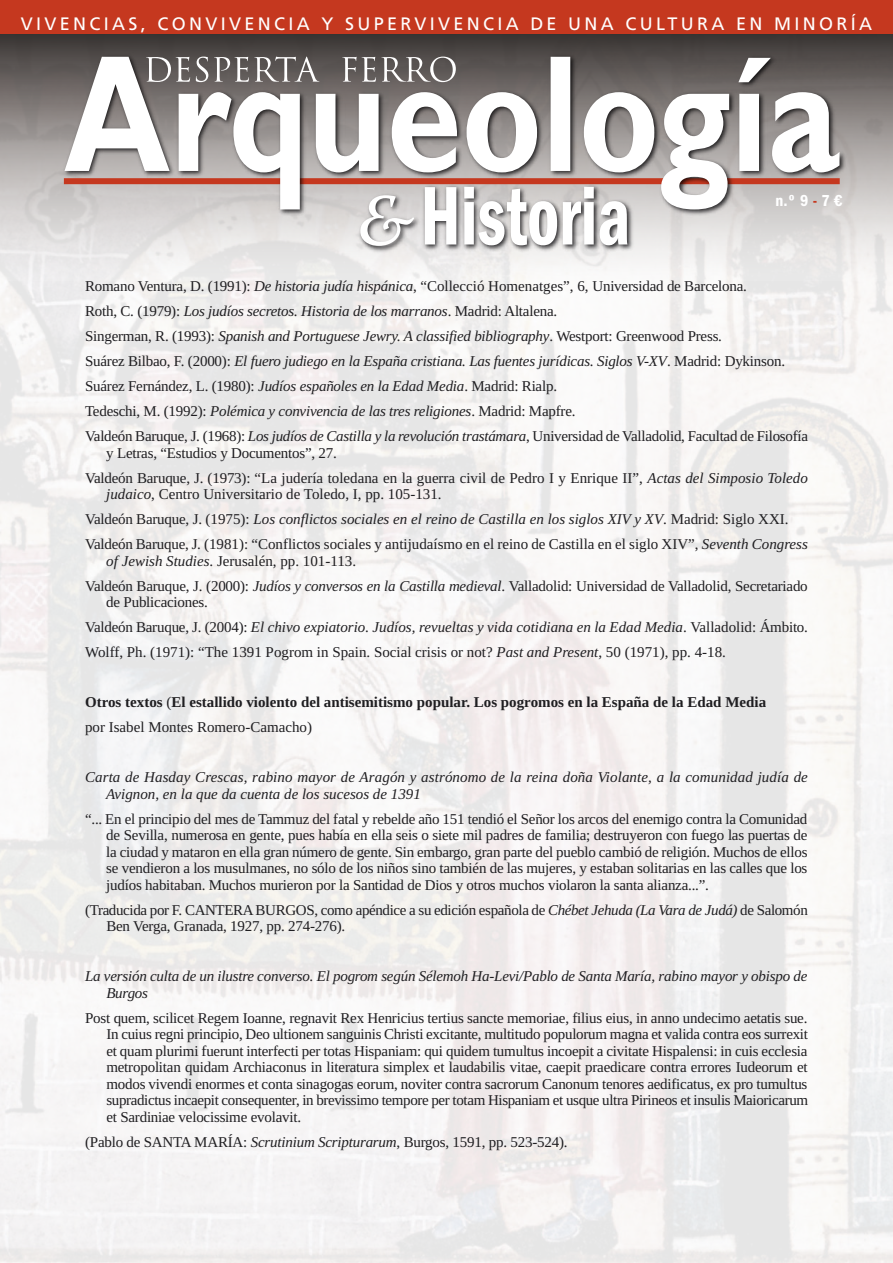
<style>
.page{position:relative;width:893px;height:1263px;background:#fff}
.page>*{position:absolute;margin:0;border:0;box-sizing:border-box;transform-origin:0 0}
.t1{font:18px "Frutiger LT Std";letter-spacing:.185em;color:#fff}
.t2{font:600 condensed 16.5px "Franklin Gothic LT";color:#fff}
.t3{font:15px/25px "Liberation Serif";letter-spacing:-.015em;color:#1f1e21}
.t4{font:italic 15px/16.5px "Liberation Serif";color:#1f1e21}
.t5{font:700 15px/25px "Liberation Serif";color:#1f1e21}
.s1{color:#c5381f}
.s2{font-style:italic}
.s3{font-weight:400}
</style>
<div class="page">
<svg style="left:0;top:34px;width:893px;height:246px;background:#b4b1b0"></svg>
<img style="left:59px;top:52px;width:791px;height:169px">
<svg style="left:64px;top:57px;width:775px;height:152px"></svg>
<svg style="left:146px;top:57px;width:310px;height:25px;background:#7f7a79"></svg>
<div style="left:0;top:0;width:893px;height:34px;background:#c5381f"></div>
<img style="left:420px;top:182px;width:218px;height:75px">
<svg style="left:425px;top:187px;width:202px;height:58px"></svg>
<img style="left:355px;top:190px;width:70px;height:67px">
<svg style="left:360px;top:195px;width:54px;height:51px"></svg>
<p class="t1" style="left:21px;top:16px;width:853px">VIVENCIAS, CONVIVENCIA Y SUPERVIVENCIA DE UNA CULTURA EN MINORÍA</p>
<p class="t2" style="left:776px;top:191px;width:69px">n.º 9 <span class="s1">-</span> 7 €</p>
<p class="t3" style="left:85px;top:273px;width:724px">Romano Ventura, D. (1991): <span class="s2">De historia judía hispánica</span>, “Collecció Homenatges”, 6, Universidad de Barcelona.<br>Roth, C. (1979): <span class="s2">Los judíos secretos. Historia de los marranos</span>. Madrid: Altalena.<br>Singerman, R. (1993): <span class="s2">Spanish and Portuguese Jewry. A classified bibliography</span>. Westport: Greenwood Press.<br>Suárez Bilbao, F. (2000): <span class="s2">El fuero judiego en la España cristiana. Las fuentes jurídicas. Siglos V-XV</span>. Madrid: Dykinson.<br>Suárez Fernández, L. (1980): <span class="s2">Judíos españoles en la Edad Media</span>. Madrid: Rialp.<br>Tedeschi, M. (1992): <span class="s2">Polémica y convivencia de las tres religiones</span>. Madrid: Mapfre.<br>Valdeón Baruque, J. (1968): <span class="s2">Los judíos de Castilla y la revolución trastámara</span>, Universidad de Valladolid, Facultad de Filosofía</p>
<p class="t3" style="left:85px;top:440px;width:724px;text-indent:21px">y Letras, “Estudios y Documentos”, 27.<br>Valdeón Baruque, J. (1973): “La judería toledana en la guerra civil de Pedro I y Enrique II”, <span class="s2">Actas del Simposio Toledo</span></p>
<p class="t3" style="left:85px;top:481px;width:724px;text-indent:21px"><span class="s2">judaico</span>, Centro Universitario de Toledo, I, pp. 105-131.<br>Valdeón Baruque, J. (1975): <span class="s2">Los conflictos sociales en el reino de Castilla en los siglos XIV y XV</span>. Madrid: Siglo XXI.<br>Valdeón Baruque, J. (1981): “Conflictos sociales y antijudaísmo en el reino de Castilla en el siglo XIV”, <span class="s2">Seventh Congress</span></p>
<p class="t3" style="left:85px;top:548px;width:724px;text-indent:21px"><span class="s2">of Jewish Studies</span>. Jerusalén, pp. 101-113.<br>Valdeón Baruque, J. (2000): <span class="s2">Judíos y conversos en la Castilla medieval</span>. Valladolid: Universidad de Valladolid, Secretariado</p>
<p class="t3" style="left:85px;top:589px;width:724px;text-indent:21px">de Publicaciones.<br>Valdeón Baruque, J. (2004): <span class="s2">El chivo expiatorio. Judíos, revueltas y vida cotidiana en la Edad Media</span>. Valladolid: Ámbito.<br>Wolff, Ph. (1971): “The 1391 Pogrom in Spain. Social crisis or not? <span class="s2">Past and Present</span>, 50 (1971), pp. 4-18.</p>
<p class="t5" style="left:85px;top:689px;width:683px">Otros textos <span class="s3">(</span>El estallido violento del antisemitismo popular. Los pogromos en la España de la Edad Media <span class="s3">por Isabel Montes Romero-Camacho)</span></p>
<p class="t4" style="left:106px;top:769px;width:703px;text-indent:-21px">Carta de Hasday Crescas, rabino mayor de Aragón y astrónomo de la reina doña Violante, a la comunidad judía de<br>Avignon, en la que da cuenta de los sucesos de 1391</p>
<p class="t3" style="left:106px;top:810px;width:703px;line-height:16.5px;text-align:justify;text-indent:-21px">“... En el principio del mes de Tammuz del fatal y rebelde año 151 tendió el Señor los arcos del enemigo contra la Comunidad de Sevilla, numerosa en gente, pues había en ella seis o siete mil padres de familia; destruyeron con fuego las puertas de la ciudad y mataron en ella gran número de gente. Sin embargo, gran parte del pueblo cambió de religión. Muchos de ellos se vendieron a los musulmanes, no sólo de los niños sino también de las mujeres, y estaban solitarias en las calles que los judíos habitaban. Muchos murieron por la Santidad de Dios y otros muchos violaron la santa alianza...”.</p>
<p class="t3" style="left:106px;top:901px;width:703px;line-height:16.5px;text-indent:-21px">(Traducida por F. CANTERA BURGOS, como apéndice a su edición española de <span class="s2">Chébet Jehuda (La Vara de Judá)</span> de Salomón<br>Ben Verga, Granada, 1927, pp. 274-276).</p>
<p class="t4" style="left:106px;top:968px;width:702px;text-indent:-21px">La versión culta de un ilustre converso. El pogrom según Sélemoh Ha-Levi/Pablo de Santa María, rabino mayor y obispo de<br>Burgos</p>
<p class="t3" style="left:106px;top:1009px;width:703px;line-height:16.5px;text-align:justify;text-indent:-21px">Post quem, scilicet Regem Ioanne, regnavit Rex Henricius tertius sancte memoriae, filius eius, in anno undecimo aetatis sue.<br>In cuius regni principio, Deo ultionem sanguinis Christi excitante, multitudo populorum magna et valida contra eos surrexit et quam plurimi fuerunt interfecti per totas Hispaniam: qui quidem tumultus incoepit a civitate Hispalensi: in cuis ecclesia metropolitan quidam Archiaconus in literatura simplex et laudabilis vitae, caepit praedicare contra errores Iudeorum et modos vivendi enormes et conta sinagogas eorum, noviter contra sacrorum Canonum tenores aedificatus, ex pro tumultus supradictus incaepit consequenter, in brevissimo tempore per totam Hispaniam et usque ultra Pirineos et insulis Maioricarum et Sardiniae velocissime evolavit.</p>
<p class="t3" style="left:85px;top:1129px;width:484px">(Pablo de SANTA MARÍA: <span class="s2">Scrutinium Scripturarum</span>, Burgos, 1591, pp. 523-524).</p>
</div>
